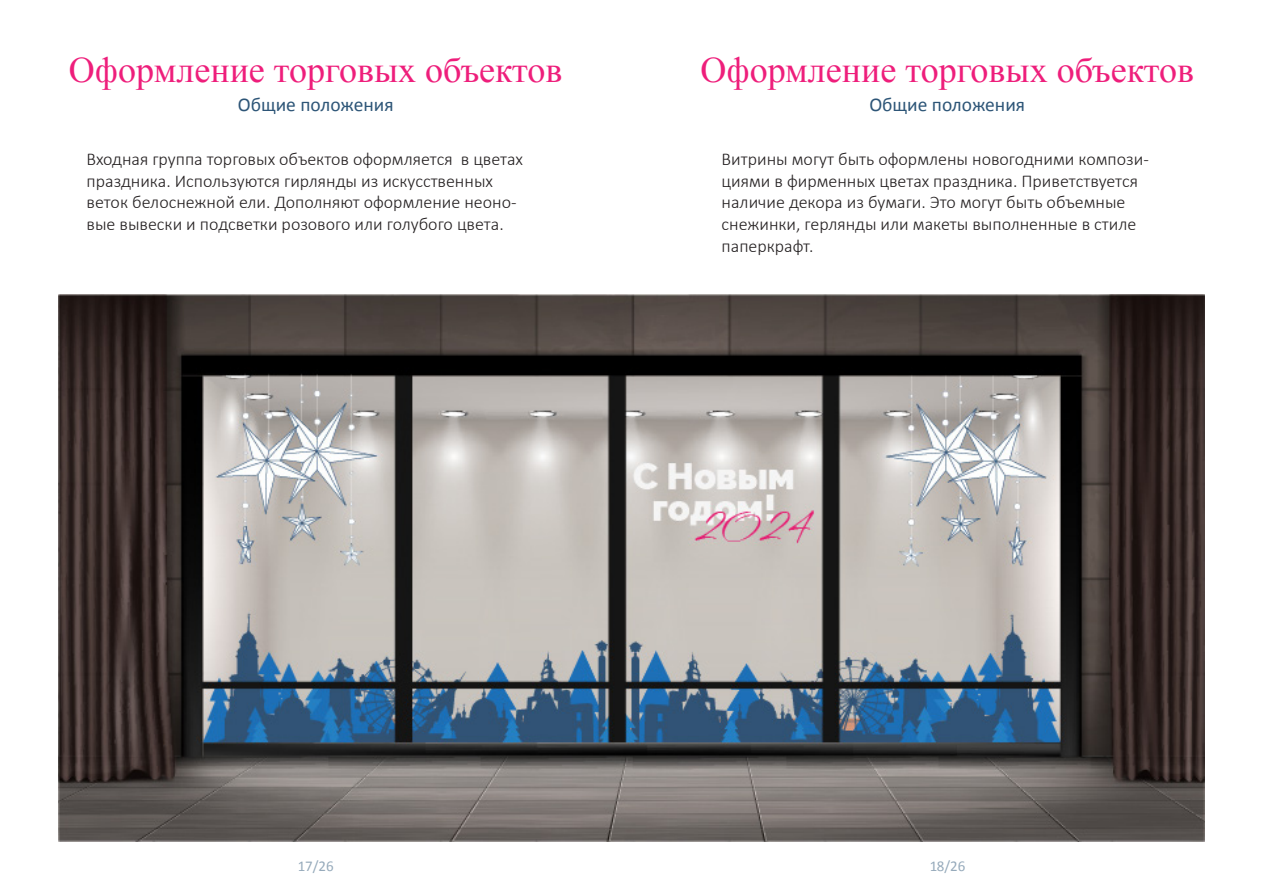
<style>
.page{position:relative;width:1263px;height:893px;background:#fff}
.page>*{position:absolute;margin:0;border:0;box-sizing:border-box;transform-origin:0 0}
.t1{font:36px "Times New Roman";color:#ee1e7b}
.t2{font:19.5px "Calibri";color:#2d5577}
.t3{font:300 18px/21.6px "Calibri";color:#231f20}
.t4{font:15px "Calibri";color:#2d5577}
</style>
<div class="page">
<img style="left:59px;top:294px;width:1145px;height:548px">
<h1 class="t1" style="left:69px;top:45px;width:495px">Оформление торговых объектов</h1>
<p class="t2" style="left:238px;top:92px;width:157px">Общие положения</p>
<p class="t3" style="left:87px;top:148px;width:438px">Входная группа торговых объектов оформляется в цветах праздника. Используются гирлянды из искусственных веток белоснежной ели. Дополняют оформление неоно&shy;вые вывески и подсветки розового или голубого цвета.</p>
<h1 class="t1" style="left:700px;top:45px;width:495px">Оформление торговых объектов</h1>
<p class="t2" style="left:869px;top:92px;width:157px">Общие положения</p>
<p class="t3" style="left:722px;top:148px;width:429px">Витрины могут быть оформлены новогодними компози&shy;циями в фирменных цветах праздника. Приветствуется наличие декора из бумаги. Это могут быть объемные снежинки, герлянды или макеты выполненные в стиле паперкрафт.</p>
<p class="t4" style="left:298px;top:857px;width:38px">17/26</p>
<p class="t4" style="left:929px;top:857px;width:38px">18/26</p>
</div>
